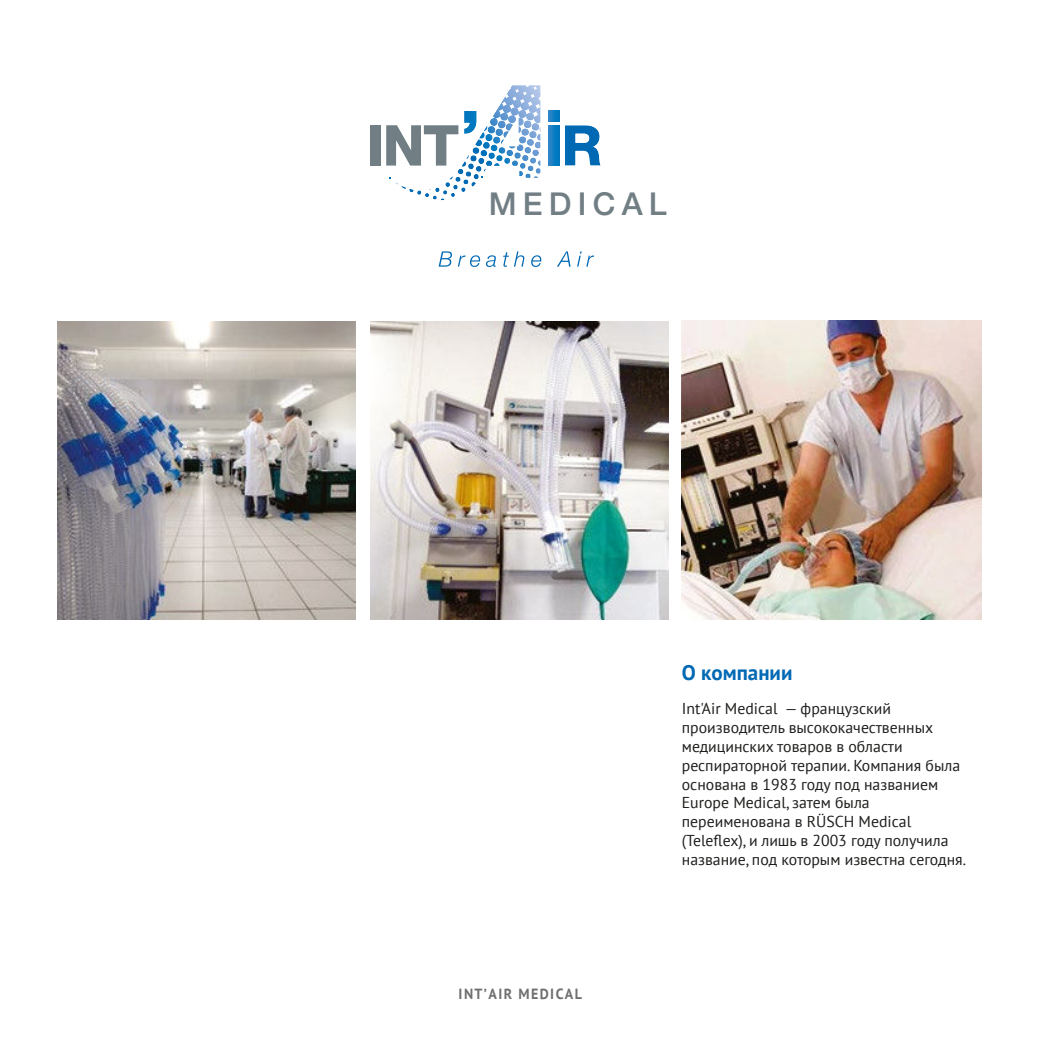
<style>
.page{position:relative;width:1042px;height:1042px;background:#fff}
.page>*{position:absolute;margin:0;border:0;box-sizing:border-box;transform-origin:0 0}
.t1{font:500 31.32px "Helvetica Neue";letter-spacing:.2em;color:#717f85}
.t2{font:700 21px "PT Sans";color:#0069b4}
.t3{font:15.75px/18.9px "PT Sans";color:#1d1d1b}
.t4{font:700 14.7px "PT Sans";letter-spacing:.1em;color:#706f6f;scale:.95 1}
</style>
<div class="page">
<img style="left:57px;top:321px;width:299px;height:298px">
<img style="left:370px;top:321px;width:298px;height:298px">
<img style="left:682px;top:321px;width:299px;height:299px">
<div style="left:370px;top:125px;width:11px;height:41px;background:#717f85"></div>
<svg style="left:549px;top:125px;width:10px;height:41px"></svg>
<svg style="left:549px;top:111px;width:10px;height:11px"></svg>
<svg style="left:565px;top:125px;width:36px;height:41px"></svg>
<svg style="left:386px;top:85px;width:155px;height:115px"></svg>
<svg style="left:439px;top:251px;width:13px;height:16px"></svg>
<svg style="left:458px;top:255px;width:22px;height:12px"></svg>
<svg style="left:486px;top:255px;width:10px;height:12px"></svg>
<svg style="left:503px;top:251px;width:21px;height:16px"></svg>
<svg style="left:531px;top:255px;width:10px;height:12px"></svg>
<svg style="left:557px;top:251px;width:13px;height:16px"></svg>
<svg style="left:577px;top:251px;width:17px;height:16px"></svg>
<h1 class="t1" style="left:489px;top:186px;width:180px">MEDICAL</h1>
<p class="t4" style="left:458px;top:983px;width:131px">INT’AIR MEDICAL</p>
<h2 class="t2" style="left:682px;top:659px;width:112px">О компании</h2>
<p class="t3" style="left:682px;top:698px;width:286px">Int'Air Medical — французский производитель высококачественных медицинских товаров в области респираторной терапии. Компания была основана в 1983 году под названием Europe Medical, затем была переименована в RÜSCH Medical (Teleflex), и лишь в 2003 году получила название, под которым известна сегодня.</p>
</div>
